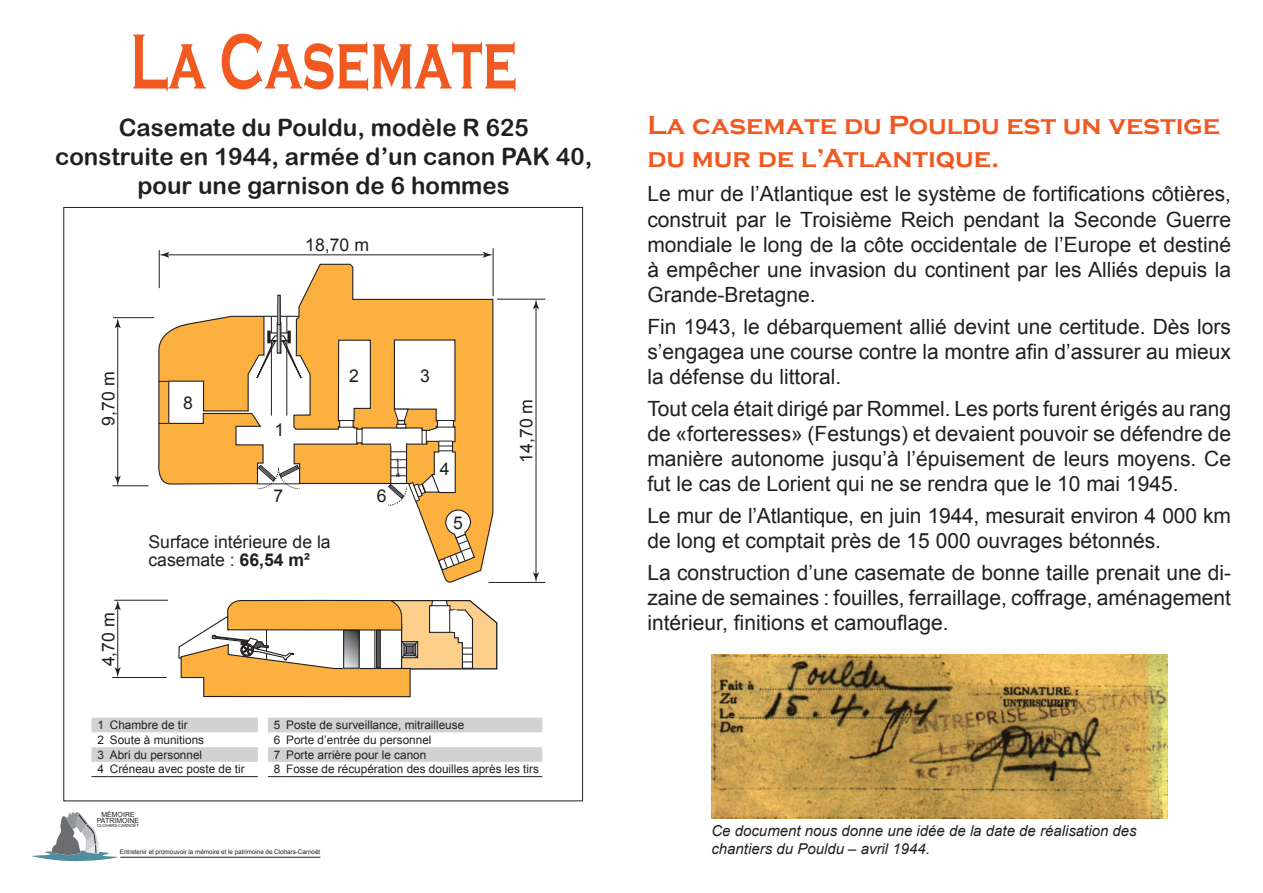
<style>
.page{position:relative;width:1263px;height:893px;background:#fff}
.page>*{position:absolute;margin:0;border:0;box-sizing:border-box;transform-origin:0 0}
.t1{font:700 81px "Copperplate Gothic";color:#f15921;scale:.67 1}
.t2{font:700 27px/32.4px "Copperplate Gothic";color:#f15921}
.t3{font:24px/28.8px "Arial Rounded MT Bold";color:#231f20;text-align:center}
.t4{font:21px/25.2px "Arial";color:#231f20;text-align:justify}
.t5{font:17.62px/17.6px "Arial";color:#231f20}
.Légende{font:italic 15px/18px "Arial";color:#231f20}
.t6{font:11.77px/14.8px "Arial";color:#231f20}
.t7{font:6.98px/6.4px "Arial";color:#231f20;text-align:center}
.t8{font:6.38px "Arial";letter-spacing:-.01em;color:#231f20}
.t9{font:4.28px "Arial";letter-spacing:-.015em;color:#231f20}
.s1{font-weight:700}
</style>
<div class="page">
<svg style="left:298px;top:263px;width:196px;height:320px"></svg>
<svg style="left:158px;top:315px;width:318px;height:256px"></svg>
<div style="left:277px;top:322px;width:4px;height:32px;border:1px solid #231f20"></div>
<div style="left:277px;top:295px;width:4px;height:30px;border:1px solid #231f20"></div>
<svg style="left:178px;top:599px;width:320px;height:99px"></svg>
<hr style="left:497px;top:299px;width:48px;height:1px;background:#231f20">
<hr style="left:488px;top:582px;width:57px;height:1px;background:#231f20">
<hr style="left:536px;top:306px;width:1px;height:269px;background:#231f20">
<svg style="left:533px;top:299px;width:6px;height:10px"></svg>
<svg style="left:533px;top:572px;width:6px;height:10px"></svg>
<hr style="left:114px;top:600px;width:54px;height:1px;background:#231f20">
<hr style="left:112px;top:677px;width:55px;height:1px;background:#231f20">
<hr style="left:118px;top:607px;width:1px;height:64px;background:#231f20">
<svg style="left:115px;top:600px;width:6px;height:10px"></svg>
<svg style="left:115px;top:667px;width:6px;height:10px"></svg>
<hr style="left:113px;top:317px;width:41px;height:1px;background:#231f20">
<hr style="left:112px;top:486px;width:36px;height:1px;background:#231f20">
<hr style="left:118px;top:325px;width:1px;height:154px;background:#231f20">
<svg style="left:115px;top:318px;width:6px;height:10px"></svg>
<svg style="left:115px;top:476px;width:6px;height:10px"></svg>
<hr style="left:159px;top:250px;width:1px;height:38px;background:#231f20">
<hr style="left:493px;top:248px;width:1px;height:48px;background:#231f20">
<hr style="left:166px;top:255px;width:320px;height:1px;background:#231f20">
<svg style="left:159px;top:252px;width:10px;height:6px"></svg>
<svg style="left:483px;top:252px;width:10px;height:6px"></svg>
<svg style="left:91px;top:718px;width:167px;height:44px"></svg>
<hr style="left:107px;top:776px;width:151px;height:1px;background:#231f20">
<svg style="left:91px;top:776px;width:16px;height:1px"></svg>
<svg style="left:268px;top:718px;width:274px;height:44px"></svg>
<svg style="left:268px;top:776px;width:16px;height:1px"></svg>
<hr style="left:284px;top:776px;width:258px;height:1px;background:#231f20">
<hr style="left:257px;top:483px;width:43px;height:1px;background:#231f20">
<svg style="left:32px;top:812px;width:86px;height:49px"></svg>
<hr style="left:120px;top:857px;width:200px;height:1px;background:#231f20">
<img style="left:711px;top:655px;width:456px;height:164px">
<p class="t1" style="left:130px;top:17px;width:579px">La Casemate</p>
<p class="t3" style="left:55px;top:113px;width:539px">Casemate du Pouldu, modèle R 625<br>construite en 1944, armée d’un canon PAK 40, pour une garnison de 6 hommes</p>
<p class="t5" style="left:305px;top:237px;width:65px">18,70 m</p>
<p class="t5" style="left:100px;top:425px;width:55px;rotate:-90deg">9,70 m</p>
<p class="t5" style="left:100px;top:666px;width:55px;rotate:-90deg">4,70 m</p>
<p class="t5" style="left:183px;top:394px;width:11px">8</p>
<p class="t5" style="left:275px;top:422px;width:11px">1</p>
<p class="t5" style="left:349px;top:367px;width:11px">2</p>
<p class="t5" style="left:420px;top:367px;width:11px">3</p>
<p class="t5" style="left:273px;top:487px;width:11px">7</p>
<p class="t5" style="left:377px;top:487px;width:11px">6</p>
<p class="t5" style="left:148px;top:533px;width:184px">Surface intérieure de la casemate : <span class="s1">66,54 m²</span></p>
<p class="t5" style="left:440px;top:460px;width:11px">4</p>
<p class="t5" style="left:453px;top:514px;width:11px">5</p>
<p class="t5" style="left:518px;top:463px;width:65px;rotate:-90deg">14,70 m</p>
<p class="t6" style="left:98px;top:718px;width:149px">1 Chambre de tir<br>2 Soute à munitions<br>3 Abri du personnel<br>4 Créneau avec poste de tir</p>
<p class="t6" style="left:274px;top:718px;width:266px">5 Poste de surveillance, mitrailleuse<br>6 Porte d’entrée du personnel<br>7 Porte arrière pour le canon<br>8 Fosse de récupération des douilles après les tirs</p>
<p class="t7" style="left:97px;top:811px;width:44px">MÉMOIRE<br>PATRIMOINE</p>
<p class="t9" style="left:97px;top:823px;width:43px">CLOHARS-CARNOËT</p>
<p class="t8" style="left:120px;top:848px;width:202px">Entretenir et promouvoir la mémoire et le patrimoine de Clohars-Carnoët</p>
<p class="t2" style="left:647px;top:109px;width:574px">La casemate du Pouldu est un vestige du mur de l’Atlantique.</p>
<p class="t4" style="left:647px;top:182px;width:585px">Le mur de l’Atlantique est le système de fortifications côtières, construit par le Troisième Reich pendant la Seconde Guerre mondiale le long de la côte occidentale de l’Europe et destiné à empêcher une invasion du continent par les Alliés depuis la Grande-Bretagne.</p>
<p class="t4" style="left:647px;top:314px;width:585px">Fin 1943, le débarquement allié devint une certitude. Dès lors s’engagea une course contre la montre afin d’assurer au mieux la défense du littoral.</p>
<p class="t4" style="left:647px;top:396px;width:585px">Tout cela était dirigé par Rommel. Les ports furent érigés au rang de «forteresses» (Festungs) et devaient pouvoir se défendre de manière autonome jusqu’à l’épuisement de leurs moyens. Ce fut le cas de Lorient qui ne se rendra que le 10 mai 1945.</p>
<p class="t4" style="left:647px;top:503px;width:585px">Le mur de l’Atlantique, en juin 1944, mesurait environ 4 000 km de long et comptait près de 15 000 ouvrages bétonnés.</p>
<p class="t4" style="left:647px;top:560px;width:585px">La construction d’une casemate de bonne taille prenait une di&shy;zaine de semaines : fouilles, ferraillage, coffrage, aménagement intérieur, finitions et camouflage.</p>
<p class="Légende" style="left:711px;top:822px;width:427px">Ce document nous donne une idée de la date de réalisation des chantiers du Pouldu – avril 1944.</p>
</div>
